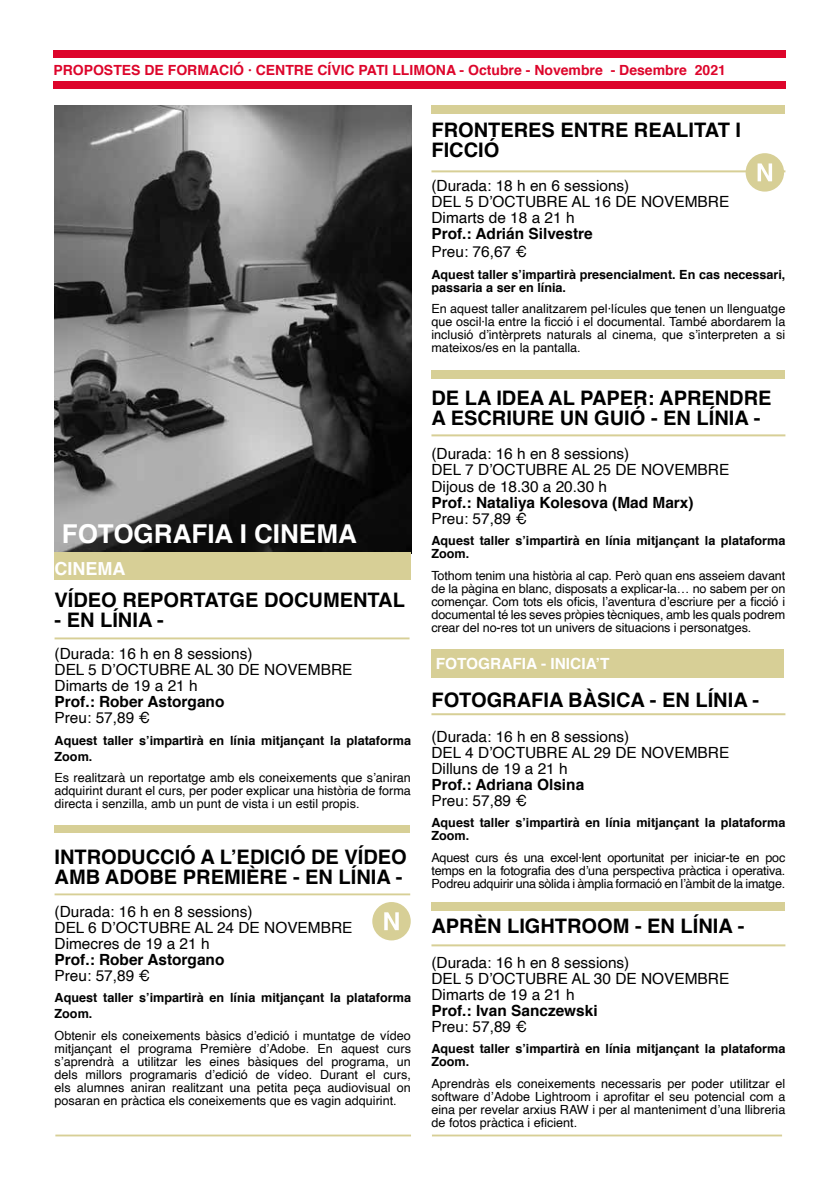
<style>
.page{position:relative;width:840px;height:1191px;background:#fff}
.page>*{position:absolute;margin:0;border:0;box-sizing:border-box;transform-origin:0 0}
.t1{font:700 26px "Helvetica";color:#fff}
.t2{font:700 20px/20px "Helvetica";color:#000}
.t3{font:700 18px "Helvetica";color:#fff}
.t4{font:15.4px/16px "Helvetica";color:#000}
.t5{font:700 15.4px "Helvetica";color:#000}
.t6{font:700 15.4px "Helvetica";color:#fff}
.t7{font:700 14px "Helvetica";color:#dd052b}
.t8{font:12.6px/13px "Helvetica";color:#000;text-align:justify}
.t9{font:700 12.6px/13px "Helvetica";color:#000}
</style>
<div class="page">
<div style="left:53px;top:50px;width:732px;height:7px;background:#dd052b"></div>
<div style="left:53px;top:81px;width:732px;height:7px;background:#dd052b"></div>
<div style="left:431px;top:649px;width:352px;height:28px;background:#d7cf96"></div>
<hr style="left:431px;top:713px;width:354px;height:2px;background:#d7cf96">
<hr style="left:55px;top:637px;width:354px;height:2px;background:#d7cf96">
<img style="left:55px;top:106px;width:356px;height:446px">
<hr style="left:55px;top:893px;width:355px;height:2px;background:#d7cf96">
<div style="left:55px;top:825px;width:355px;height:7px;background:#d7cf96"></div>
<div style="left:55px;top:552px;width:356px;height:28px;background:#d7cf96"></div>
<hr style="left:431px;top:170px;width:354px;height:2px;background:#d7cf96">
<hr style="left:55px;top:1134px;width:356px;height:2px;background:#d7cf96">
<hr style="left:431px;top:1134px;width:350px;height:2px;background:#d7cf96">
<div style="left:372px;top:902px;width:38px;height:38px;background:#d7cf96;border-radius:50%"></div>
<svg style="left:384px;top:912px;width:14px;height:18px"></svg>
<div style="left:745px;top:153px;width:38px;height:39px;background:#d7cf96;border-radius:50%"></div>
<svg style="left:757px;top:163px;width:14px;height:18px"></svg>
<hr style="left:431px;top:944px;width:354px;height:2px;background:#d7cf96">
<div style="left:431px;top:902px;width:354px;height:8px;background:#d7cf96"></div>
<hr style="left:431px;top:434px;width:354px;height:2px;background:#d7cf96">
<div style="left:431px;top:370px;width:354px;height:8px;background:#d7cf96"></div>
<div style="left:431px;top:106px;width:354px;height:8px;background:#d7cf96"></div>
<p class="t7" style="left:53px;top:58px;width:673px">PROPOSTES DE FORMACIÓ · CENTRE CÍVIC PATI LLIMONA - Octubre - Novembre - Desembre 2021</p>
<h1 class="t1" style="left:62px;top:513px;width:296px">FOTOGRAFIA I CINEMA</h1>
<h3 class="t3" style="left:55px;top:554px;width:72px">CINEMA</h3>
<h2 class="t2" style="left:55px;top:590px;width:352px">VÍDEO REPORTATGE DOCUMENTAL</h2>
<h2 class="t2" style="left:55px;top:610px;width:111px">- EN LÍNIA -</h2>
<p class="t4" style="left:55px;top:646px;width:299px">(Durada: 16 h en 8 sessions)<br>DEL 5 D’OCTUBRE AL 30 DE NOVEMBRE<br>Dimarts de 19 a 21 h</p>
<p class="t5" style="left:55px;top:689px;width:171px">Prof.: Rober Astorgano</p>
<p class="t4" style="left:55px;top:710px;width:97px">Preu: 57,89 €</p>
<p class="t9" style="left:55px;top:732px;width:358px;line-height:16px">Aquest taller s’impartirà en línia mitjançant la plataforma<br>Zoom.</p>
<p class="t8" style="left:55px;top:771px;width:358px">Es realitzarà un reportatge amb els coneixements que s’aniran adquirint durant el curs, per poder explicar una història de forma directa i senzilla, amb un punt de vista i un estil propis.</p>
<h2 class="t2" style="left:55px;top:846px;width:353px">INTRODUCCIÓ A L’EDICIÓ DE VÍDEO<br>AMB ADOBE PREMIÈRE - EN LÍNIA -</h2>
<p class="t4" style="left:55px;top:903px;width:299px">(Durada: 16 h en 8 sessions)<br>DEL 6 D’OCTUBRE AL 24 DE NOVEMBRE<br>Dimecres de 19 a 21 h</p>
<p class="t5" style="left:55px;top:946px;width:171px">Prof.: Rober Astorgano</p>
<p class="t4" style="left:55px;top:967px;width:97px">Preu: 57,89 €</p>
<p class="t9" style="left:55px;top:989px;width:358px;line-height:16px">Aquest taller s’impartirà en línia mitjançant la plataforma<br>Zoom.</p>
<p class="t8" style="left:55px;top:1029px;width:358px">Obtenir els coneixements bàsics d’edició i muntatge de vídeo mitjançant el programa Première d’Adobe. En aquest curs s’aprendrà a utilitzar les eines bàsiques del programa, un dels millors programaris d’edició de vídeo. Durant el curs, els alumnes aniran realitzant una petita peça audiovisual on posaran en pràctica els coneixements que es vagin adquirint.</p>
<h2 class="t2" style="left:431px;top:120px;width:311px">FRONTERES ENTRE REALITAT I<br>FICCIÓ</h2>
<p class="t4" style="left:431px;top:178px;width:299px">(Durada: 18 h en 6 sessions)<br>DEL 5 D’OCTUBRE AL 16 DE NOVEMBRE<br>Dimarts de 18 a 21 h</p>
<p class="t5" style="left:431px;top:221px;width:163px">Prof.: Adrián Silvestre</p>
<p class="t4" style="left:431px;top:244px;width:97px">Preu: 76,67 €</p>
<p class="t9" style="left:431px;top:268px;width:355px">Aquest taller s’impartirà presencialment. En cas necessari, passaria a ser en línia.</p>
<p class="t8" style="left:431px;top:302px;width:355px">En aquest taller analitzarem pel·lícules que tenen un llenguatge que oscil·la entre la ficció i el documental. També abordarem la inclusió d’intèrprets naturals al cinema, que s’interpreten a si mateixos/es en la pantalla.</p>
<h2 class="t2" style="left:431px;top:388px;width:341px">DE LA IDEA AL PAPER: APRENDRE<br>A ESCRIURE UN GUIÓ - EN LÍNIA -</h2>
<p class="t4" style="left:431px;top:446px;width:299px">(Durada: 16 h en 8 sessions)<br>DEL 7 D’OCTUBRE AL 25 DE NOVEMBRE<br>Dijous de 18.30 a 20.30 h</p>
<p class="t5" style="left:431px;top:489px;width:263px">Prof.: Nataliya Kolesova (Mad Marx)</p>
<p class="t4" style="left:431px;top:510px;width:97px">Preu: 57,89 €</p>
<p class="t9" style="left:431px;top:534px;width:355px">Aquest taller s’impartirà en línia mitjançant la plataforma<br>Zoom.</p>
<p class="t8" style="left:431px;top:569px;width:355px">Tothom tenim una història al cap. Però quan ens asseiem davant de la pàgina en blanc, disposats a explicar-la… no sabem per on començar. Com tots els oficis, l’aventura d’escriure per a ficció i documental té les seves pròpies tècniques, amb les quals podrem crear del no-res tot un univers de situacions i personatges.</p>
<p class="t6" style="left:435px;top:650px;width:175px">FOTOGRAFIA - INICIA’T</p>
<h2 class="t2" style="left:431px;top:690px;width:329px">FOTOGRAFIA BÀSICA - EN LÍNIA -</h2>
<p class="t4" style="left:431px;top:728px;width:299px">(Durada: 16 h en 8 sessions)<br>DEL 4 D’OCTUBRE AL 29 DE NOVEMBRE<br>Dilluns de 19 a 21 h</p>
<p class="t5" style="left:431px;top:771px;width:154px">Prof.: Adriana Olsina</p>
<p class="t4" style="left:431px;top:792px;width:97px">Preu: 57,89 €</p>
<p class="t9" style="left:431px;top:816px;width:355px">Aquest taller s’impartirà en línia mitjançant la plataforma<br>Zoom.</p>
<p class="t8" style="left:431px;top:851px;width:355px">Aquest curs és una excel·lent oportunitat per iniciar-te en poc temps en la fotografia des d’una perspectiva pràctica i operativa.<br>Podreu adquirir una sòlida i àmplia formació en l’àmbit de la imatge.</p>
<h2 class="t2" style="left:431px;top:916px;width:314px">APRÈN LIGHTROOM - EN LÍNIA -</h2>
<p class="t4" style="left:431px;top:954px;width:299px">(Durada: 16 h en 8 sessions)<br>DEL 5 D’OCTUBRE AL 30 DE NOVEMBRE<br>Dimarts de 19 a 21 h</p>
<p class="t5" style="left:431px;top:998px;width:168px">Prof.: Ivan Sanczewski</p>
<p class="t4" style="left:431px;top:1018px;width:97px">Preu: 57,89 €</p>
<p class="t9" style="left:431px;top:1042px;width:355px">Aquest taller s’impartirà en línia mitjançant la plataforma<br>Zoom.</p>
<p class="t8" style="left:431px;top:1077px;width:355px">Aprendràs els coneixements necessaris per poder utilitzar el software d’Adobe Lightroom i aprofitar el seu potencial com a eina per revelar arxius RAW i per al manteniment d’una llibreria de fotos pràctica i eficient.</p>
</div>
